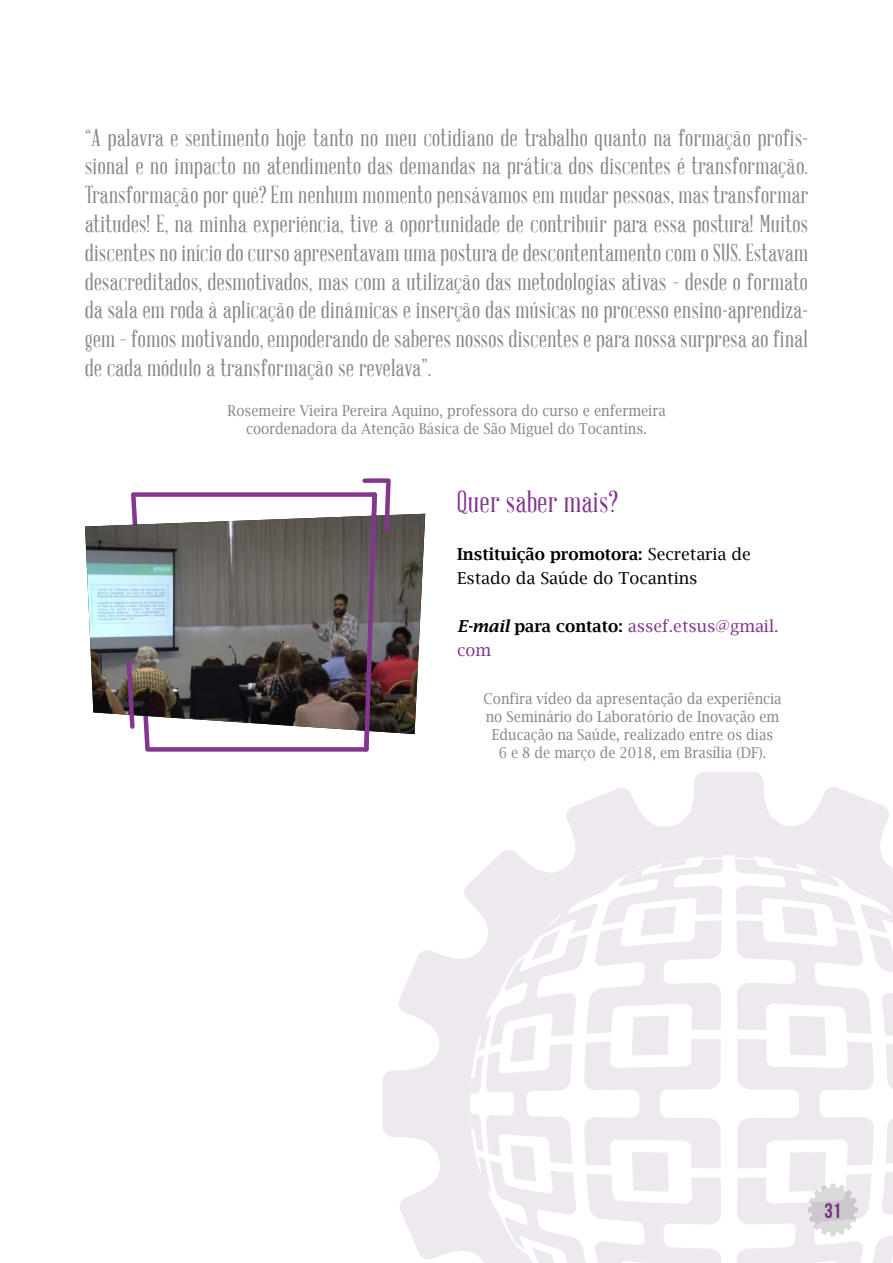
<style>
.page{position:relative;width:893px;height:1263px;background:#fff}
.page>*{position:absolute;margin:0;border:0;box-sizing:border-box;transform-origin:0 0}
.t1{font:30px "Abraham Lincoln";letter-spacing:.02em;color:#82368c}
.t2{font:24px/28.8px "Abraham Lincoln";letter-spacing:.02em;color:#878787;text-align:justify}
.t3{font:700 21px "Bebas Neue";color:#82368c}
.t4{font:16.5px/24px "Lucida Bright";color:#000}
.t5{font:16.5px/24px "Lucida Bright";color:#82368c}
.t6{font:15px/18px "Lucida Bright";color:#878787;text-align:center;scale:.9 1}
.s1{font-weight:600}
.s2{font-weight:600;font-style:italic;color:#000}
.s3{font-weight:600;color:#000}
</style>
<div class="page">
<svg style="left:131px;top:492px;width:231px;height:260px"></svg>
<img style="left:85px;top:514px;width:340px;height:220px">
<svg style="left:126px;top:660px;width:9px;height:69px"></svg>
<img style="left:362px;top:478px;width:29px;height:274px">
<svg style="left:383px;top:772px;width:506px;height:487px"></svg>
<svg style="left:724px;top:855px;width:10px;height:404px"></svg>
<svg style="left:470px;top:855px;width:254px;height:408px"></svg>
<svg style="left:734px;top:855px;width:159px;height:408px"></svg>
<p class="t2" style="left:85px;top:124px;width:724px">“A palavra e sentimento hoje tanto no meu cotidiano de trabalho quanto na formação profis&shy;sional e no impacto no atendimento das demandas na prática dos discentes é transformação.<br>Transformação por quê? Em nenhum momento pensávamos em mudar pessoas, mas transformar atitudes! E, na minha experiência, tive a oportunidade de contribuir para essa postura! Muitos discentes no início do curso apresentavam uma postura de descontentamento com o SUS. Estavam desacreditados, desmotivados, mas com a utilização das metodologias ativas – desde o formato da sala em roda à aplicação de dinâmicas e inserção das músicas no processo ensino-aprendiza&shy;gem – fomos motivando, empoderando de saberes nossos discentes e para nossa surpresa ao final de cada módulo a transformação se revelava”.</p>
<p class="t6" style="left:227px;top:401px;width:489px">Rosemeire Vieira Pereira Aquino, professora do curso e enfermeira coordenadora da Atenção Básica de São Miguel do Tocantins.</p>
<p class="t1" style="left:457px;top:485px;width:162px">Quer saber mais?</p>
<p class="t4" style="left:457px;top:542px;width:295px"><span class="s1">Instituição promotora:</span> Secretaria de<br>Estado da Saúde do Tocantins</p>
<p class="t5" style="left:457px;top:614px;width:323px"><span class="s2">E-mail</span> <span class="s3">para contato:</span> assef.etsus@gmail. com</p>
<p class="t6" style="left:483px;top:689px;width:333px">Confira vídeo da apresentação da experiência no Seminário do Laboratório de Inovação em Educação na Saúde, realizado entre os dias<br>6 e 8 de março de 2018, em Brasília (DF).</p>
<p class="t3" style="left:825px;top:1199px;width:18px">31</p>
</div>
